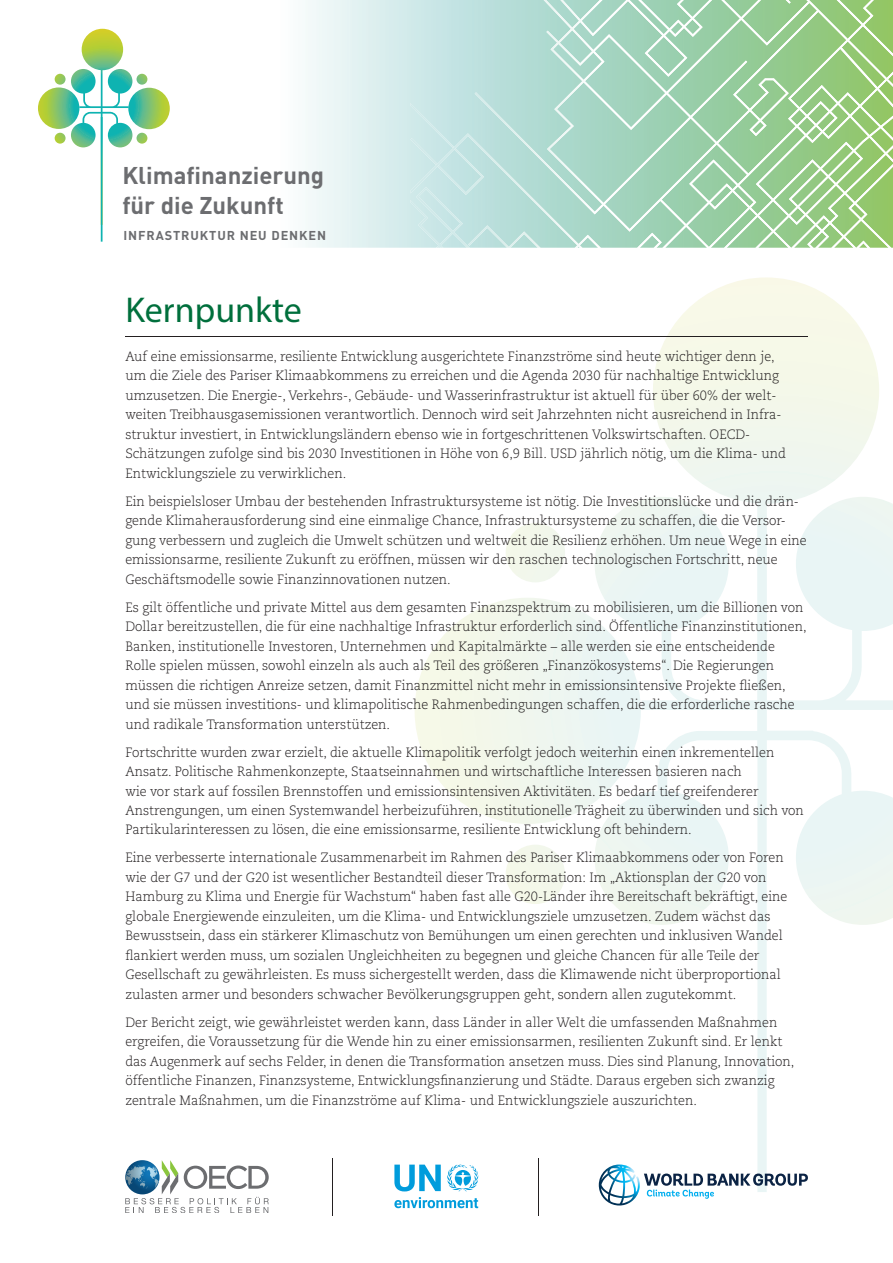
<style>
.page{position:relative;width:893px;height:1263px;background:#fff}
.page>*{position:absolute;margin:0;border:0;box-sizing:border-box;transform-origin:0 0}
.t1{font:36px "Myriad Pro";color:#006f3c}
.t2{font:700 24px/30px "DIN Pro";color:#6c6d70}
.t3{font:300 13.5px/19.5px "Caecilia LT Pro 45";color:#231f20;scale:.95 1}
.t4{font:700 12.75px "DIN Pro";letter-spacing:.07em;color:#6c6d70}
</style>
<div class="page">
<svg style="left:415px;top:277px;width:478px;height:915px"></svg>
<svg style="left:599px;top:758px;width:209px;height:447px"></svg>
<svg style="left:125px;top:1160px;width:144px;height:53px"></svg>
<svg style="left:447px;top:1164px;width:32px;height:27px"></svg>
<svg style="left:394px;top:1164px;width:47px;height:27px"></svg>
<svg style="left:394px;top:1197px;width:84px;height:11px"></svg>
<hr style="left:333px;top:1158px;width:1px;height:57px;background:#231f20">
<hr style="left:538px;top:1158px;width:1px;height:57px;background:#231f20">
<hr style="left:125px;top:336px;width:682px;height:1px;background:#231f20">
<img style="left:475px;top:0;width:249px;height:248px">
<img style="left:637px;top:233px;width:25px;height:15px">
<img style="left:582px;top:235px;width:19px;height:13px">
<img style="left:410px;top:103px;width:74px;height:30px">
<img style="left:724px;top:0;width:169px;height:248px">
<svg style="left:582px;top:245px;width:5px;height:3px"></svg>
<img style="left:410px;top:133px;width:172px;height:115px">
<img style="left:410px;top:187px;width:60px;height:61px">
<img style="left:468px;top:225px;width:72px;height:23px">
<svg style="left:38px;top:29px;width:132px;height:119px"></svg>
<svg style="left:99px;top:117px;width:7px;height:125px"></svg>
<h2 class="t2" style="left:122px;top:158px;width:203px">Klimafinanzierung für die Zukunft</h2>
<p class="t4" style="left:123px;top:225px;width:204px">INFRASTRUKTUR NEU DENKEN</p>
<h1 class="t1" style="left:125px;top:287px;width:178px">Kernpunkte</h1>
<p class="t3" style="left:125px;top:346px;width:697px">Auf eine emissionsarme, resiliente Entwicklung ausgerichtete Finanzströme sind heute wichtiger denn je, um die Ziele des Pariser Klimaabkommens zu erreichen und die Agenda 2030 für nachhaltige Entwicklung umzusetzen. Die Energie-, Verkehrs-, Gebäude- und Wasserinfrastruktur ist aktuell für über 60% der welt&shy;weiten Treibhausgasemissionen verantwortlich. Dennoch wird seit Jahrzehnten nicht ausreichend in Infra&shy;struktur investiert, in Entwicklungsländern ebenso wie in fortgeschrittenen Volkswirtschaften. OECD-Schätzungen zufolge sind bis 2030 Investitionen in Höhe von 6,9 Bill. USD jährlich nötig, um die Klima- und Entwicklungsziele zu verwirklichen.</p>
<p class="t3" style="left:125px;top:491px;width:719px">Ein beispielsloser Umbau der bestehenden Infrastruktursysteme ist nötig. Die Investitionslücke und die drän&shy;gende Klimaherausforderung sind eine einmalige Chance, Infrastruktursysteme zu schaffen, die die Ver sor&shy;gung verbessern und zugleich die Umwelt schützen und weltweit die Resilienz erhöhen. Um neue Wege in eine emissionsarme, resiliente Zukunft zu eröffnen, müssen wir den raschen technologischen Fortschritt, neue Geschäftsmodelle sowie Finanzinnovationen nutzen.</p>
<p class="t3" style="left:125px;top:597px;width:719px">Es gilt öffentliche und private Mittel aus dem gesamten Finanzspektrum zu mobilisieren, um die Billionen von Dollar bereitzustellen, die für eine nachhaltige Infrastruktur erforderlich sind. Öffentliche Finanzinstitutionen, Banken, institutionelle Investoren, Unternehmen und Kapitalmärkte – alle werden sie eine entscheidende Rolle spielen müssen, sowohl einzeln als auch als Teil des größeren „Finanzökosystems“. Die Regierungen müssen die richtigen Anreize setzen, damit Finanzmittel nicht mehr in emissionsintensive Projekte fließen, und sie müssen investitions- und klimapolitische Rahmenbedingungen schaffen, die die erforderliche rasche und radikale Transformation unterstützen.</p>
<p class="t3" style="left:125px;top:742px;width:716px">Fortschritte wurden zwar erzielt, die aktuelle Klimapolitik verfolgt jedoch weiterhin einen inkrementellen Ansatz. Politische Rahmenkonzepte, Staatseinnahmen und wirtschaftliche Interessen basieren nach<br>wie vor stark auf fossilen Brennstoffen und emissionsintensiven Aktivitäten. Es bedarf tief greifenderer Anstrengungen, um einen Systemwandel herbeizuführen, institutionelle Trägheit zu überwinden und sich von Partikularinteressen zu lösen, die eine emissionsarme, resiliente Entwicklung oft behindern.</p>
<p class="t3" style="left:125px;top:848px;width:698px">Eine verbesserte internationale Zusammenarbeit im Rahmen des Pariser Klimaabkommens oder von Foren wie der G7 und der G20 ist wesentlicher Bestandteil dieser Transformation: Im „Aktionsplan der G20 von Hamburg zu Klima und Energie für Wachstum“ haben fast alle G20-Länder ihre Bereitschaft bekräftigt, eine globale Energiewende einzuleiten, um die Klima- und Entwicklungsziele umzusetzen. Zudem wächst das Bewusstsein, dass ein stärkerer Klimaschutz von Bemühungen um einen gerechten und inklusiven Wandel flankiert werden muss, um sozialen Ungleichheiten zu begegnen und gleiche Chancen für alle Teile der Gesellschaft zu gewährleisten. Es muss sichergestellt werden, dass die Klimawende nicht überproportional zulasten armer und besonders schwacher Bevölkerungsgruppen geht, sondern allen zugutekommt.</p>
<p class="t3" style="left:125px;top:1012px;width:706px">Der Bericht zeigt, wie gewährleistet werden kann, dass Länder in aller Welt die umfassenden Maßnahmen ergreifen, die Voraussetzung für die Wende hin zu einer emissionsarmen, resilienten Zukunft sind. Er lenkt das Augenmerk auf sechs Felder, in denen die Transformation ansetzen muss. Dies sind Planung, Innovation, öffentliche Finanzen, Finanzsysteme, Entwicklungsfinanzierung und Städte. Daraus ergeben sich zwanzig zentrale Maßnahmen, um die Finanzströme auf Klima- und Entwicklungsziele auszurichten.</p>
</div>
